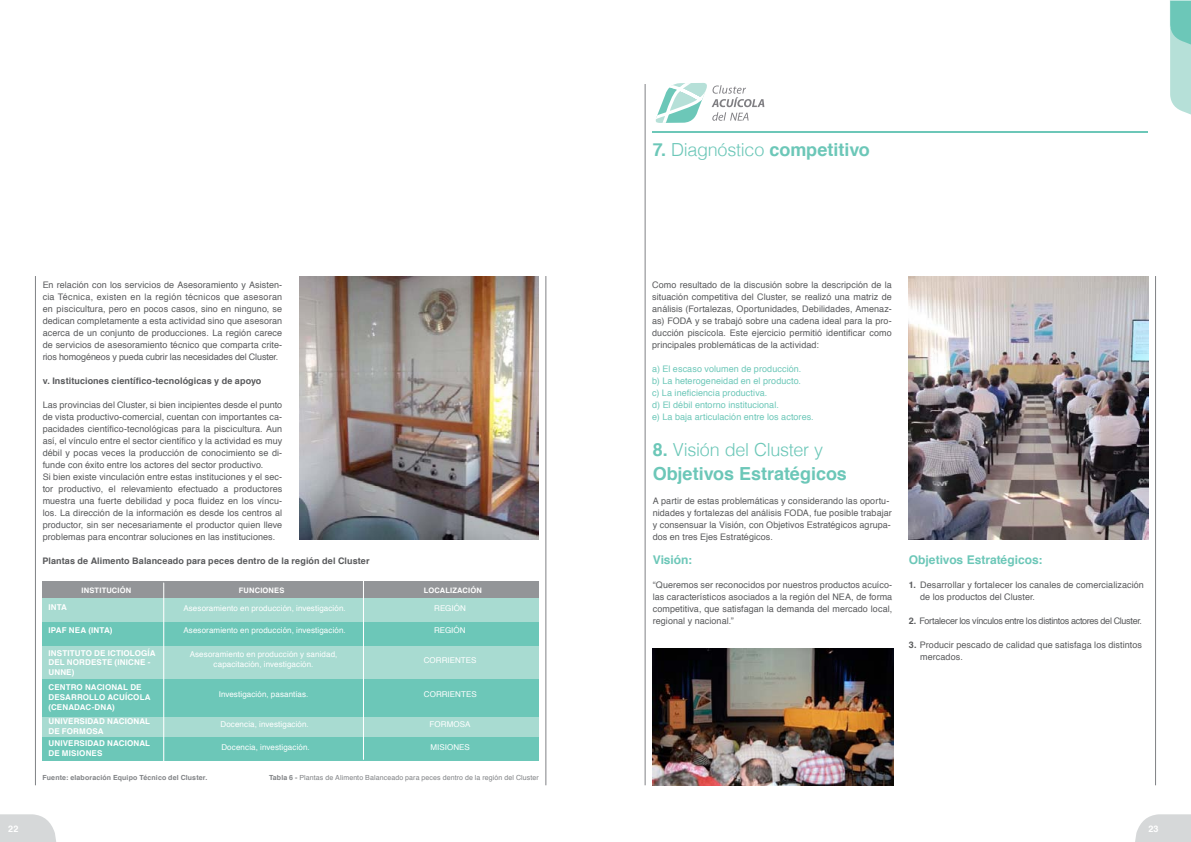
<style>
.page{position:relative;width:1191px;height:842px;background:#fff}
.page>*{position:absolute;margin:0;border:0;box-sizing:border-box;transform-origin:0 0}
.t1{font:700 18px/24px "Helvetica";color:#6cc7b8}
.t2{font:700 12px "Helvetica";color:#6cc7b8}
.t3{font:9px/12px "Helvetica";letter-spacing:.01em;color:#58595b}
.t4{font:9px/12px "Helvetica";letter-spacing:.01em;color:#6cc7b8}
.t5{font:700 9px "Helvetica";letter-spacing:.01em;color:#58595b}
.t6{font:9px "Helvetica";letter-spacing:-.035em;color:#58595b}
.t7{font:700 9px "Helvetica";color:#fff}
.t8{font:8px/9.6px "Helvetica";letter-spacing:.01em;color:#fff;text-align:center}
.t9{font:700 8px/9.6px "Helvetica";letter-spacing:.02em;color:#fff}
.t10{font:700 7.5px "Helvetica";letter-spacing:.025em;color:#fff}
.t11{font:7px "Helvetica";letter-spacing:.015em;color:#808285}
.t12{font:700 7px "Helvetica";letter-spacing:.02em;color:#808285}
.s1{font-weight:700}
.s2{font-weight:300}
</style>
<div class="page">
<svg style="left:0;top:814px;width:56px;height:28px;background:#dadbdc"></svg>
<svg style="left:1135px;top:814px;width:56px;height:28px;background:#dadcdc"></svg>
<svg style="left:1170px;top:0;width:21px;height:115px;background:#a1d9cf"></svg>
<hr style="left:645px;top:84px;width:1px;height:701px;background:#808285">
<hr style="left:1155px;top:276px;width:1px;height:509px;background:#808285">
<hr style="left:652px;top:131px;width:496px;height:2px;background:#6cc7b8">
<svg style="left:655px;top:83px;width:109px;height:40px"></svg>
<hr style="left:35px;top:276px;width:1px;height:509px;background:#808285">
<hr style="left:545px;top:276px;width:1px;height:509px;background:#808285">
<div style="left:43px;top:598px;width:496px;height:26px;background:#a8dbd1"></div>
<div style="left:43px;top:734px;width:496px;height:26px;background:#6cc7b8"></div>
<div style="left:43px;top:709px;width:496px;height:28px;background:#a8dbd1"></div>
<div style="left:43px;top:581px;width:496px;height:17px;background:#939598"></div>
<div style="left:43px;top:622px;width:496px;height:51px;background:#6cc7b8"></div>
<div style="left:43px;top:671px;width:496px;height:45px;background:#6cc7b8"></div>
<div style="left:43px;top:646px;width:496px;height:33px;background:#a8dbd1"></div>
<hr style="left:163px;top:583px;width:1px;height:181px;background:#fff">
<hr style="left:363px;top:579px;width:1px;height:180px;background:#fff">
<img style="left:299px;top:276px;width:239px;height:263px">
<img style="left:909px;top:276px;width:239px;height:263px">
<img style="left:652px;top:648px;width:241px;height:137px">
<p class="t3" style="left:43px;top:279px;width:241px;text-align:justify">En relación con los servicios de Asesoramiento y Asisten&shy;cia Técnica, existen en la región técnicos que asesoran en piscicultura, pero en pocos casos, sino en ninguno, se dedican completamente a esta actividad sino que asesoran acerca de un conjunto de producciones. La región carece de servicios de asesoramiento técnico que comparta crite&shy;rios homogéneos y pueda cubrir las necesidades del Cluster.</p>
<p class="t5" style="left:43px;top:374px;width:220px">v. Instituciones científico-tecnológicas y de apoyo</p>
<p class="t3" style="left:43px;top:399px;width:241px">Las provincias del Cluster, si bien incipientes desde el punto de vista productivo-comercial, cuentan con importantes ca&shy;pacidades científico-tecnológicas para la piscicultura. Aun así, el vínculo entre el sector científico y la actividad es muy débil y pocas veces la producción de conocimiento se di&shy;funde con éxito entre los actores del sector productivo.<br>Si bien existe vinculación entre estas instituciones y el sec&shy;tor productivo, el relevamiento efectuado a productores muestra una fuerte debilidad y poca fluidez en los víncu&shy;los. La dirección de la información es desde los centros al productor, sin ser necesariamente el productor quien lleve problemas para encontrar soluciones en las instituciones.</p>
<p class="t5" style="left:43px;top:554px;width:328px">Plantas de Alimento Balanceado para peces dentro de la región del Cluster</p>
<p class="t10" style="left:82px;top:584px;width:51px">INSTITUCIÓN</p>
<p class="t9" style="left:48px;top:625px;width:65px">IPAF NEA (INTA)</p>
<p class="t10" style="left:424px;top:584px;width:59px">LOCALIZACIÓN</p>
<p class="t8" style="left:434px;top:625px;width:33px">REGIÓN</p>
<p class="t8" style="left:424px;top:655px;width:53px">CORRIENTES</p>
<p class="t8" style="left:424px;top:690px;width:53px">CORRIENTES</p>
<p class="t10" style="left:239px;top:584px;width:47px">FUNCIONES</p>
<p class="t9" style="left:48px;top:602px;width:20px">INTA</p>
<p class="t8" style="left:434px;top:604px;width:33px">REGIÓN</p>
<p class="t8" style="left:183px;top:603px;width:164px">Asesoramiento en producción, investigación.</p>
<p class="t8" style="left:190px;top:650px;width:149px">Asesoramiento en producción y sanidad, capacitación, investigación.</p>
<p class="t8" style="left:183px;top:625px;width:164px">Asesoramiento en producción, investigación.</p>
<p class="t9" style="left:48px;top:648px;width:9px">Instituto</p>
<p class="t9" style="left:94px;top:648px;width:23px">de Ictiolog</p>
<p class="t9" style="left:148px;top:648px;width:8px">ía</p>
<p class="t9" style="left:48px;top:658px;width:7px">del</p>
<p class="t9" style="left:67px;top:658px;width:13px">Nordeste</p>
<p class="t9" style="left:115px;top:658px;width:37px">(INICNE -</p>
<p class="t9" style="left:48px;top:667px;width:28px">UNNE)</p>
<p class="t9" style="left:48px;top:683px;width:13px">Centro</p>
<p class="t9" style="left:85px;top:683px;width:13px">Nacional</p>
<p class="t9" style="left:130px;top:683px;width:7px">de</p>
<p class="t9" style="left:48px;top:692px;width:13px">Desarrollo</p>
<p class="t8" style="left:219px;top:690px;width:91px">Investigación, pasantías.</p>
<p class="t9" style="left:48px;top:692px;width:86px;text-indent:59px">Acu ícola (CENADAC-DNA)</p>
<p class="t9" style="left:48px;top:717px;width:12px">Universidad</p>
<p class="t9" style="left:107px;top:717px;width:13px">Nacional</p>
<p class="t9" style="left:48px;top:725px;width:26px;line-height:12.3px">de Formosa<br>Universidad</p>
<p class="t8" style="left:429px;top:719px;width:37px">FORMOSA</p>
<p class="t8" style="left:430px;top:743px;width:40px">MISIONES</p>
<p class="t8" style="left:220px;top:719px;width:90px">Docencia, investigación.</p>
<p class="t9" style="left:107px;top:739px;width:13px">Nacional</p>
<p class="t8" style="left:221px;top:743px;width:90px">Docencia, investigación.</p>
<p class="t9" style="left:48px;top:748px;width:27px">de Misiones</p>
<p class="t12" style="left:43px;top:772px;width:166px">Fuente: elaboración Equipo Técnico del Cluster.</p>
<p class="t11" style="left:269px;top:772px;width:271px"><span class="s1">Tabla 6 -</span> Plantas de Alimento Balanceado para peces dentro de la región del Cluster</p>
<h1 class="t1" style="left:652px;top:138px;width:219px">7. <span class="s2">Diagnóstico</span> competitivo</h1>
<p class="t3" style="left:652px;top:279px;width:241px;text-align:justify">Como resultado de la discusión sobre la descripción de la situación competitiva del Cluster, se realizó una matriz de análisis (Fortalezas, Oportunidades, Debilidades, Amenaz&shy;as) FODA y se trabajó sobre una cadena ideal para la pro&shy;ducción piscícola. Este ejercicio permitió identificar como principales problemáticas de la actividad:</p>
<p class="t4" style="left:652px;top:363px;width:163px">a) El escaso volumen de producción.<br>b) La heterogeneidad en el producto.<br>c) La ineficiencia productiva.<br>d) El débil entorno institucional.<br>e) La baja articulación entre los actores.</p>
<h1 class="t1" style="left:652px;top:438px;width:196px">8. <span class="s2">Visión del Cluster y<br></span>Objetivos Estratégicos</h1>
<p class="t3" style="left:652px;top:495px;width:241px">A partir de estas problemáticas y considerando las oportu&shy;nidades y fortalezas del análisis FODA, fue posible trabajar y consensuar la Visión, con Objetivos Estratégicos agrupa&shy;dos en tres Ejes Estratégicos.</p>
<h2 class="t2" style="left:652px;top:550px;width:41px">Visión:</h2>
<p class="t3" style="left:652px;top:579px;width:241px;text-align:justify">“Queremos ser reconocidos por nuestros productos acuíco&shy;las característicos asociados a la región del NEA, de forma competitiva, que satisfagan la demanda del mercado local, regional y nacional.”</p>
<h2 class="t2" style="left:909px;top:550px;width:135px">Objetivos Estratégicos:</h2>
<p class="t3" style="left:920px;top:579px;width:225px;text-indent:-11px"><span class="s1">1.</span> Desarrollar y fortalecer los canales de comercialización de los productos del Cluster.</p>
<p class="t6" style="left:909px;top:614px;width:235px"><span class="s1">2.</span> Fortalecer los vínculos entre los distintos actores del Cluster.</p>
<p class="t3" style="left:920px;top:639px;width:223px;text-indent:-11px"><span class="s1">3.</span> Producir pescado de calidad que satisfaga los distintos mercados.</p>
<p class="t7" style="left:8px;top:822px;width:12px">22</p>
<p class="t7" style="left:1148px;top:822px;width:12px">23</p>
</div>
